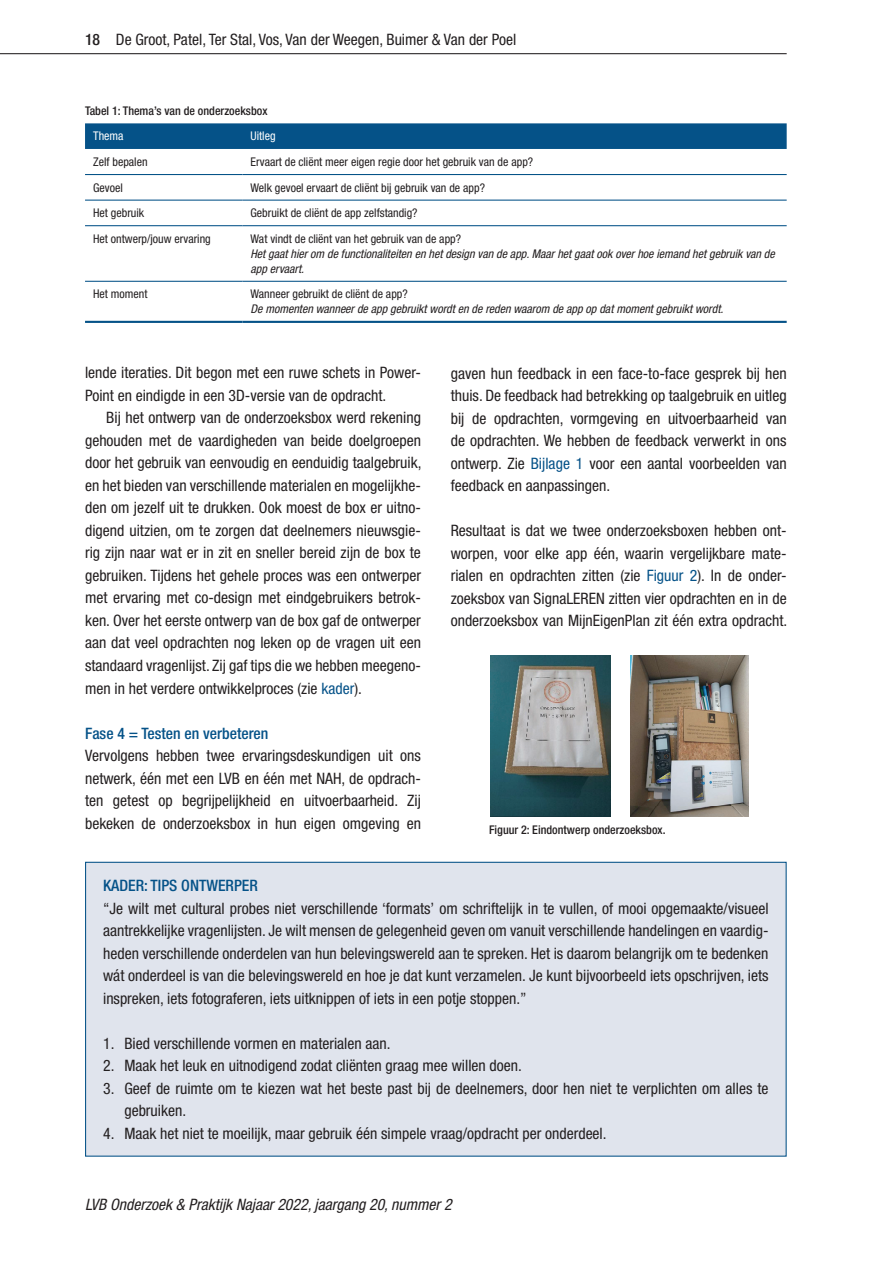
<style>
.page{position:relative;width:893px;height:1263px;background:#fff}
.page>*{position:absolute;margin:0;border:0;box-sizing:border-box;transform-origin:0 0}
.t1{font:condensed 15.75px/22.5px "Helvetica Neue LT Std";color:#231f20;text-align:justify}
.t2{font:italic condensed 15.75px "Helvetica Neue LT Std";color:#231f20}
.t3{font:500 condensed 15.75px "Helvetica Neue LT Std";color:#055288}
.t4{font:condensed 12px "Helvetica Neue LT Std";color:#231f20}
.t5{font:italic condensed 12px/15px "Helvetica Neue LT Std";color:#231f20}
.t6{font:500 condensed 12px "Helvetica Neue LT Std";color:#231f20}
.t7{font:condensed 12px "Helvetica Neue LT Std";color:#fff}
.s1{font-weight:500}
.s2{color:#055288}
</style>
<div class="page">
<hr style="left:0;top:53px;width:787px;height:1px;background:#231f20">
<div style="left:85px;top:123px;width:702px;height:26px;background:#055288"></div>
<hr style="left:85px;top:321px;width:157px;height:2px;background:#055288">
<hr style="left:242px;top:321px;width:545px;height:2px;background:#055288">
<hr style="left:85px;top:174px;width:157px;height:1px;background:#055288">
<hr style="left:242px;top:174px;width:545px;height:1px;background:#055288">
<hr style="left:85px;top:200px;width:157px;height:1px;background:#055288">
<hr style="left:242px;top:200px;width:545px;height:1px;background:#055288">
<hr style="left:85px;top:225px;width:157px;height:1px;background:#055288">
<hr style="left:242px;top:225px;width:545px;height:1px;background:#055288">
<hr style="left:85px;top:281px;width:157px;height:1px;background:#055288">
<hr style="left:242px;top:281px;width:545px;height:1px;background:#055288">
<div style="left:86px;top:862px;width:700px;height:294px;background:#e0e4ed"></div>
<img style="left:630px;top:656px;width:119px;height:160px">
<img style="left:490px;top:656px;width:121px;height:160px">
<p class="t1" style="left:85px;top:28px;width:433px"><span class="s1">18</span> De Groot, Patel, Ter Stal, Vos, Van der Weegen, Buimer &amp; Van der Poel</p>
<p class="t6" style="left:85px;top:103px;width:184px">Tabel 1: Thema’s van de onderzoeksbox</p>
<p class="t7" style="left:93px;top:129px;width:32px">Thema</p>
<p class="t7" style="left:250px;top:129px;width:27px">Uitleg</p>
<p class="t4" style="left:93px;top:155px;width:56px">Zelf bepalen</p>
<p class="t4" style="left:250px;top:155px;width:284px">Ervaart de cliënt meer eigen regie door het gebruik van de app?</p>
<p class="t4" style="left:93px;top:180px;width:31px">Gevoel</p>
<p class="t4" style="left:250px;top:180px;width:236px">Welk gevoel ervaart de cliënt bij gebruik van de app?</p>
<p class="t4" style="left:93px;top:206px;width:53px">Het gebruik</p>
<p class="t4" style="left:250px;top:206px;width:169px">Gebruikt de cliënt de app zelfstandig?</p>
<p class="t4" style="left:93px;top:232px;width:119px">Het ontwerp/jouw ervaring</p>
<p class="t4" style="left:250px;top:232px;width:212px">Wat vindt de cliënt van het gebruik van de app?</p>
<p class="t5" style="left:250px;top:246px;width:526px">Het gaat hier om de functionaliteiten en het design van de app. Maar het gaat ook over hoe iemand het gebruik van de app ervaart.</p>
<p class="t4" style="left:93px;top:287px;width:56px">Het moment</p>
<p class="t4" style="left:250px;top:287px;width:159px">Wanneer gebruikt de cliënt de app?</p>
<p class="t5" style="left:250px;top:302px;width:474px">De momenten wanneer de app gebruikt wordt en de reden waarom de app op dat moment gebruikt wordt.</p>
<p class="t1" style="left:85px;top:361px;width:337px">lende iteraties. Dit begon met een ruwe schets in Power-<br>Point en eindigde in een 3D-versie van de opdracht.</p>
<p class="t1" style="left:85px;top:406px;width:338px;text-indent:21px">Bij het ontwerp van de onderzoeksbox werd rekening gehouden met de vaardigheden van beide doelgroepen door het gebruik van eenvoudig en eenduidig taalgebruik, en het bieden van verschillende materialen en mogelijkhe&shy;den om jezelf uit te drukken. Ook moest de box er uitno&shy;digend uitzien, om te zorgen dat deelnemers nieuwsgie&shy;rig zijn naar wat er in zit en sneller bereid zijn de box te gebruiken. Tijdens het gehele proces was een ontwerper met ervaring met co-design met eindgebruikers betrok&shy;ken. Over het eerste ontwerp van de box gaf de ontwerper aan dat veel opdrachten nog leken op de vragen uit een standaard vragenlijst. Zij gaf tips die we hebben meegeno&shy;men in het verdere ontwikkelproces (zie <span class="s2">kader</span>).</p>
<p class="t3" style="left:85px;top:723px;width:185px">Fase 4 = Testen en verbeteren</p>
<p class="t1" style="left:85px;top:744px;width:337px">Vervolgens hebben twee ervaringsdeskundigen uit ons netwerk, één met een LVB en één met NAH, de opdrach&shy;ten getest op begrijpelijkheid en uitvoerbaarheid. Zij bekeken de onderzoeksbox in hun eigen omgeving en</p>
<p class="t1" style="left:451px;top:362px;width:337px">gaven hun feedback in een face-to-face gesprek bij hen thuis. De feedback had betrekking op taalgebruik en uitleg bij de opdrachten, vormgeving en uitvoerbaarheid van de opdrachten. We hebben de feedback verwerkt in ons ontwerp. Zie <span class="s2">Bijlage 1</span> voor een aantal voorbeelden van feedback en aanpassingen.</p>
<p class="t1" style="left:451px;top:519px;width:338px">Resultaat is dat we twee onderzoeksboxen hebben ont&shy;worpen, voor elke app één, waarin vergelijkbare mate&shy;rialen en opdrachten zitten (zie <span class="s2">Figuur 2</span>). In de onder&shy;zoeksbox van SignaLEREN zitten vier opdrachten en in de onderzoeksbox van MijnEigenPlan zit één extra opdracht.</p>
<p class="t6" style="left:489px;top:822px;width:178px">Figuur 2: Eindontwerp onderzoeksbox.</p>
<p class="t3" style="left:103px;top:876px;width:156px">Kader: Tips ontwerper</p>
<p class="t1" style="left:103px;top:897px;width:667px">“Je wilt met cultural probes niet verschillende ‘formats’ om schriftelijk in te vullen, of mooi opgemaakte/visueel aantrekkelijke vragenlijsten. Je wilt mensen de gelegenheid geven om vanuit verschillende handelingen en vaardig&shy;heden verschillende onderdelen van hun belevingswereld aan te spreken. Het is daarom belangrijk om te bedenken wát onderdeel is van die belevingswereld en hoe je dat kunt verzamelen. Je kunt bijvoorbeeld iets opschrijven, iets inspreken, iets fotograferen, iets uitknippen of iets in een potje stoppen.”</p>
<p class="t1" style="left:103px;top:1032px;width:289px">1. Bied verschillende vormen en materialen aan.</p>
<p class="t1" style="left:103px;top:1054px;width:420px">2. Maak het leuk en uitnodigend zodat cliënten graag mee willen doen.</p>
<p class="t1" style="left:124px;top:1077px;width:646px;text-indent:-21px">3. Geef de ruimte om te kiezen wat het beste past bij de deelnemers, door hen niet te verplichten om alles te gebruiken.</p>
<p class="t1" style="left:103px;top:1122px;width:505px">4. Maak het niet te moeilijk, maar gebruik één simpele vraag/opdracht per onderdeel.</p>
<p class="t2" style="left:85px;top:1196px;width:368px">LVB Onderzoek &amp; Praktijk Najaar 2022, jaargang 20, nummer 2</p>
</div>
